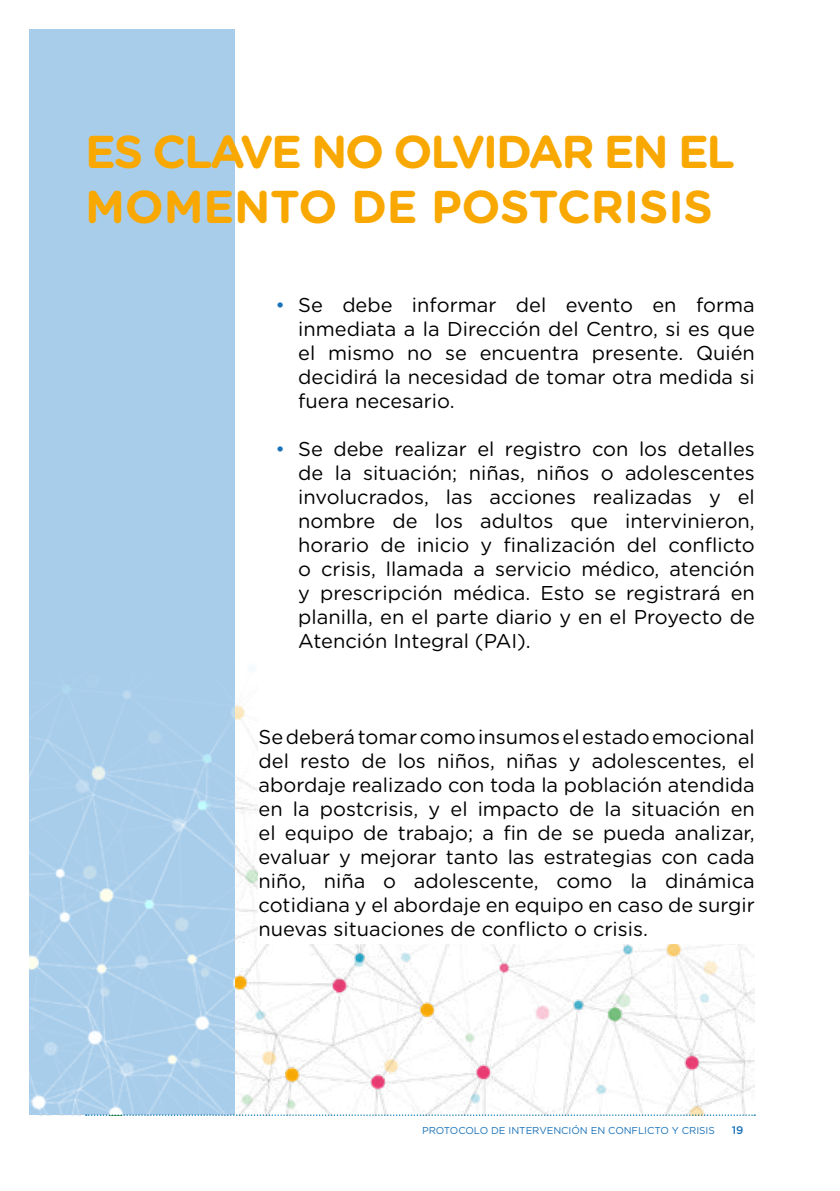
<style>
.page{position:relative;width:840px;height:1191px;background:#fff}
.page>*{position:absolute;margin:0;border:0;box-sizing:border-box;transform-origin:0 0}
.t1{font:700 46px/55.2px "Gotham Rounded";letter-spacing:-.035em;color:#f8a800}
.t2{font:20px/24px "Gotham Rounded";color:#000;text-align:justify}
.t3{font:500 11px "Gotham Rounded";color:#1a72b9}
.t4{font:10px "Gotham Rounded";letter-spacing:-.005em;color:#1a72b9}
.s1{color:#1a72b9}
</style>
<div class="page">
<div style="left:28px;top:0;width:206px;height:1114px;background:#a8cdeb"></div>
<img style="left:28px;top:624px;width:726px;height:491px">
<div style="left:258px;top:288px;width:496px;height:655px;background:#fff"></div>
<div style="left:0;top:0;width:839px;height:28px;background:#fff"></div>
<svg style="left:86px;top:1114px;width:668px;height:1px"></svg>
<h1 class="t1" style="left:85px;top:122px;width:651px">ES CLAVE NO OLVIDAR EN EL<br>MOMENTO DE POSTCRISIS</h1>
<p class="t2" style="left:298px;top:292px;width:458px;text-indent:-23px"><span class="s1">•</span> Se debe informar del evento en forma inmediata a la Dirección del Centro, si es que el mismo no se encuentra presente. Quién decidirá la necesidad de tomar otra medida si fuera necesario.</p>
<p class="t2" style="left:298px;top:436px;width:458px;text-indent:-23px"><span class="s1">•</span> Se debe realizar el registro con los detalles de la situación; niñas, niños o adolescentes involucrados, las acciones realizadas y el nombre de los adultos que intervinieron, horario de inicio y finalización del conflicto o crisis, llamada a servicio médico, atención y prescripción médica. Esto se registrará en planilla, en el parte diario y en el Proyecto de Atención Integral (PAI).</p>
<p class="t2" style="left:258px;top:724px;width:497px">Se deberá tomar como insumos el estado emocional del resto de los niños, niñas y adolescentes, el abordaje realizado con toda la población atendida en la postcrisis, y el impacto de la situación en el equipo de trabajo; a fin de se pueda analizar, evaluar y mejorar tanto las estrategias con cada niño, niña o adolescente, como la dinámica cotidiana y el abordaje en equipo en caso de surgir nuevas situaciones de conflicto o crisis.</p>
<p class="t4" style="left:422px;top:1123px;width:294px">PROTOCOLO DE INTERVENCIÓN EN CONFLICTO Y CRISIS</p>
<p class="t3" style="left:731px;top:1122px;width:13px">19</p>
</div>
